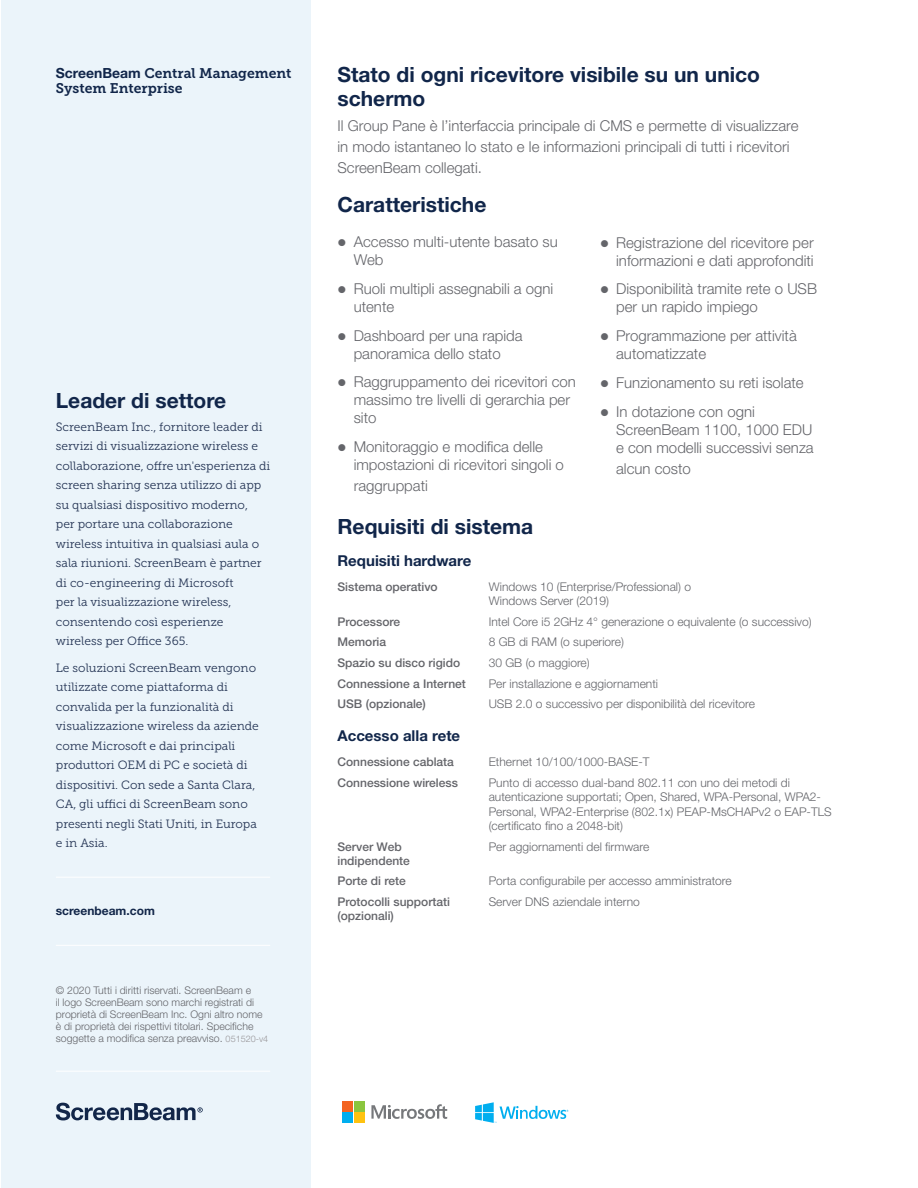
<style>
.page{position:relative;width:918px;height:1188px;background:#fff}
.page>*{position:absolute;margin:0;border:0;box-sizing:border-box;transform-origin:0 0}
.t1{font:700 21px/24px "Helvetica Neue LT Std";color:#11264a}
.t2{font:300 15px/18px "Helvetica Neue LT Std";color:#64656a}
.Tech_Spec_H2{font:700 15px "Helvetica Neue LT Std";color:#11264a}
.t3{font:13.95px/15px "Museo Slab 700";color:#11264a}
.t4{font:12px/19.5px "Museo Slab 300";color:#243454}
.Tech_Spec_Normal{font:300 12px/14.4px "Helvetica Neue LT Std";color:#64656a}
.Tech_Spec_Normal-2{font:500 12px/14.4px "Helvetica Neue LT Std";color:#64656a}
.t5{font:700 12px "Helvetica Neue LT Std";color:#122649}
.t6{font:300 10.5px/12px "Helvetica Neue LT Std";color:#64656a}
.s1{font-family:"Helvetica Neue LT Std";font-weight:700}
.s2{font-size:9px;color:#979497}
</style>
<div class="page">
<div style="left:1px;top:0;width:309px;height:1188px;background:#ebf4fa"></div>
<hr style="left:56px;top:877px;width:214px;height:1px;background:#fff">
<hr style="left:56px;top:945px;width:214px;height:1px;background:#fff">
<hr style="left:56px;top:1071px;width:214px;height:1px;background:#fff">
<svg style="left:56px;top:1103px;width:147px;height:17px"></svg>
<svg style="left:475px;top:1102px;width:93px;height:21px"></svg>
<svg style="left:371px;top:1104px;width:76px;height:15px"></svg>
<div style="left:342px;top:1101px;width:11px;height:10px;background:#f36421"></div>
<div style="left:354px;top:1101px;width:11px;height:10px;background:#8bc63e"></div>
<div style="left:342px;top:1113px;width:11px;height:10px;background:#00aeef"></div>
<div style="left:354px;top:1113px;width:11px;height:10px;background:#fec210"></div>
<p class="t3" style="left:56px;top:66px;width:237px"><span class="s1">ScreenBeam</span> Central Management<br>System Enterprise</p>
<h1 class="t1" style="left:56px;top:388px;width:172px">Leader di settore</h1>
<p class="t4" style="left:56px;top:417px;width:216px">ScreenBeam Inc., fornitore leader di servizi di visualizzazione wireless e collaborazione, offre un'esperienza di screen sharing senza utilizzo di app su qualsiasi dispositivo moderno,<br>per portare una collaborazione wireless intuitiva in qualsiasi aula o sala riunioni. ScreenBeam è partner di co-engineering di Microsoft<br>per la visualizzazione wireless, consentendo così esperienze wireless per Office 365.</p>
<p class="t4" style="left:56px;top:658px;width:205px">Le soluzioni ScreenBeam vengono utilizzate come piattaforma di convalida per la funzionalità di visualizzazione wireless da aziende come Microsoft e dai principali produttori OEM di PC e società di dispositivi. Con sede a Santa Clara,<br>CA, gli uffici di ScreenBeam sono presenti negli Stati Uniti, in Europa e in Asia.</p>
<p class="t5" style="left:56px;top:904px;width:101px">screenbeam.com</p>
<p class="t6" style="left:56px;top:984px;width:214px">© 2020 Tutti i diritti riservati. ScreenBeam e<br>il logo ScreenBeam sono marchi registrati di proprietà di ScreenBeam Inc. Ogni altro nome è di proprietà dei rispettivi titolari. Specifiche soggette a modifica senza preavviso. <span class="s2">051520-v4</span></p>
<h1 class="t1" style="left:338px;top:63px;width:424px">Stato di ogni ricevitore visibile su un unico schermo</h1>
<p class="t2" style="left:338px;top:115px;width:462px;line-height:21px">Il Group Pane è l’interfaccia principale di CMS e permette di visualizzare in modo istantaneo lo stato e le informazioni principali di tutti i ricevitori<br>ScreenBeam collegati.</p>
<h1 class="t1" style="left:338px;top:192px;width:150px">Caratteristiche</h1>
<p class="t2" style="left:354px;top:232px;width:206px">Accesso multi-utente basato su<br>Web</p>
<p class="t2" style="left:354px;top:279px;width:201px">Ruoli multipli assegnabili a ogni utente</p>
<p class="t2" style="left:354px;top:326px;width:170px">Dashboard per una rapida panoramica dello stato</p>
<p class="t2" style="left:354px;top:373px;width:224px">Raggruppamento dei ricevitori con massimo tre livelli di gerarchia per sito</p>
<p class="t2" style="left:354px;top:438px;width:212px">Monitoraggio e modifica delle impostazioni di ricevitori singoli o</p>
<p class="t2" style="left:354px;top:477px;width:76px">raggruppati</p>
<p class="t2" style="left:616px;top:233px;width:199px">Registrazione del ricevitore per informazioni e dati approfonditi</p>
<p class="t2" style="left:616px;top:280px;width:202px">Disponibilità tramite rete o USB per un rapido impiego</p>
<p class="t2" style="left:616px;top:327px;width:182px">Programmazione per attività automatizzate</p>
<p class="t2" style="left:616px;top:373px;width:189px">Funzionamento su reti isolate</p>
<p class="t2" style="left:616px;top:402px;width:199px">In dotazione con ogni<br>ScreenBeam 1100, 1000 EDU e con modelli successivi senza</p>
<p class="t2" style="left:616px;top:459px;width:76px">alcun costo</p>
<h1 class="t1" style="left:338px;top:514px;width:197px">Requisiti di sistema</h1>
<p class="Tech_Spec_H2" style="left:338px;top:551px;width:135px">Requisiti hardware</p>
<p class="Tech_Spec_Normal-2" style="left:338px;top:579px;width:102px">Sistema operativo</p>
<p class="Tech_Spec_Normal" style="left:489px;top:579px;width:204px">Windows 10 (Enterprise/Professional) o<br>Windows Server (2019)</p>
<p class="Tech_Spec_Normal-2" style="left:338px;top:614px;width:64px">Processore</p>
<p class="Tech_Spec_Normal" style="left:489px;top:614px;width:324px">Intel Core i5 2GHz 4° generazione o equivalente (o successivo)</p>
<p class="Tech_Spec_Normal-2" style="left:338px;top:635px;width:50px">Memoria</p>
<p class="Tech_Spec_Normal" style="left:489px;top:635px;width:137px">8 GB di RAM (o superiore)</p>
<p class="Tech_Spec_Normal-2" style="left:338px;top:655px;width:124px">Spazio su disco rigido</p>
<p class="Tech_Spec_Normal" style="left:489px;top:655px;width:102px">30 GB (o maggiore)</p>
<p class="Tech_Spec_Normal-2" style="left:338px;top:676px;width:130px">Connessione a Internet</p>
<p class="Tech_Spec_Normal" style="left:489px;top:676px;width:171px">Per installazione e aggiornamenti</p>
<p class="Tech_Spec_Normal-2" style="left:338px;top:697px;width:90px">USB (opzionale)</p>
<p class="Tech_Spec_Normal" style="left:489px;top:696px;width:268px">USB 2.0 o successivo per disponibilità del ricevitore</p>
<p class="Tech_Spec_H2" style="left:338px;top:727px;width:124px">Accesso alla rete</p>
<p class="Tech_Spec_Normal-2" style="left:338px;top:755px;width:118px">Connessione cablata</p>
<p class="Tech_Spec_Normal" style="left:489px;top:754px;width:162px">Ethernet 10/100/1000-BASE-T</p>
<p class="Tech_Spec_Normal-2" style="left:338px;top:775px;width:122px">Connessione wireless</p>
<p class="Tech_Spec_Normal" style="left:489px;top:775px;width:345px">Punto di accesso dual-band 802.11 con uno dei metodi di autenticazione supportati; Open, Shared, WPA-Personal, WPA2- Personal, WPA2-Enterprise (802.1x) PEAP-MsCHAPv2 o EAP-TLS (certificato fino a 2048-bit)</p>
<p class="Tech_Spec_Normal-2" style="left:338px;top:839px;width:74px">Server Web indipendente</p>
<p class="Tech_Spec_Normal" style="left:489px;top:839px;width:162px">Per aggiornamenti del firmware</p>
<p class="Tech_Spec_Normal-2" style="left:338px;top:874px;width:70px">Porte di rete</p>
<p class="Tech_Spec_Normal" style="left:489px;top:874px;width:244px">Porta configurabile per accesso amministratore</p>
<p class="Tech_Spec_Normal-2" style="left:338px;top:894px;width:114px">Protocolli supportati (opzionali)</p>
<p class="Tech_Spec_Normal" style="left:489px;top:894px;width:153px">Server DNS aziendale interno</p>
</div>
